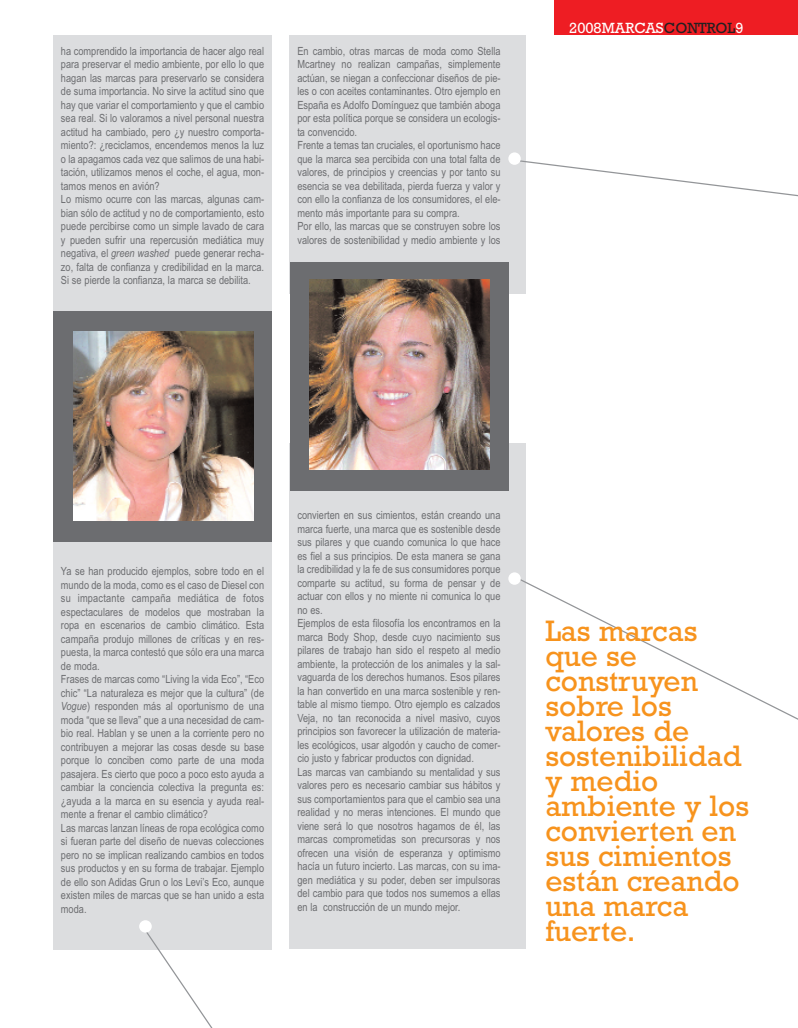
<style>
.page{position:relative;width:798px;height:1028px;background:#fff}
.page>*{position:absolute;margin:0;border:0;box-sizing:border-box;transform-origin:0 0}
.t1{font:30px/25px "Rockwell";color:#f7931d}
.t2{font:15px "Rockwell";color:#fff}
.t3{font:11.25px/13.5px "Arial Narrow";color:#6c6d70}
.s1{font-style:italic}
.s2{color:#231f20}
</style>
<div class="page">
<div style="left:53px;top:521px;width:219px;height:428px;background:#dcdddf"></div>
<div style="left:53px;top:35px;width:219px;height:294px;background:#dcdddf"></div>
<div style="left:53px;top:311px;width:219px;height:231px;background:#6c6d70"></div>
<div style="left:289px;top:443px;width:237px;height:506px;background:#dcdddf"></div>
<div style="left:289px;top:35px;width:237px;height:259px;background:#dcdddf"></div>
<div style="left:554px;top:0;width:243px;height:35px;background:#ee1d23"></div>
<svg style="left:143px;top:928px;width:78px;height:100px"></svg>
<svg style="left:516px;top:576px;width:281px;height:144px"></svg>
<div style="left:508px;top:572px;width:12px;height:13px;background:#fff;border-radius:50%"></div>
<div style="left:139px;top:920px;width:13px;height:12px;background:#fff;border-radius:50%"></div>
<svg style="left:518px;top:159px;width:279px;height:37px"></svg>
<div style="left:508px;top:152px;width:12px;height:13px;background:#fff;border-radius:50%"></div>
<img style="left:73px;top:331px;width:180px;height:190px">
<div style="left:289px;top:262px;width:219px;height:228px;background:#6c6d70"></div>
<img style="left:309px;top:280px;width:180px;height:189px">
<p class="t3" style="left:61px;top:44px;width:205px">ha comprendido la importancia de hacer algo real para preservar el medio ambiente, por ello lo que hagan las marcas para preservarlo se considera de suma importancia. No sirve la actitud sino que hay que variar el comportamiento y que el cambio sea real. Si lo valoramos a nivel personal nuestra actitud ha cambiado, pero ¿y nuestro comporta&shy;miento?: ¿reciclamos, encendemos menos la luz o la apagamos cada vez que salimos de una habi&shy;tación, utilizamos menos el coche, el agua, mon&shy;tamos menos en avión?<br>Lo mismo ocurre con las marcas, algunas cam&shy;bian sólo de actitud y no de comportamiento, esto puede percibirse como un simple lavado de cara y pueden sufrir una repercusión mediática muy negativa, el <span class="s1">green washed</span> puede generar recha&shy;zo, falta de confianza y credibilidad en la marca.<br>Si se pierde la confianza, la marca se debilita.</p>
<p class="t3" style="left:297px;top:44px;width:205px">En cambio, otras marcas de moda como Stella Mcartney no realizan campañas, simplemente actúan, se niegan a confeccionar diseños de pie&shy;les o con aceites contaminantes. Otro ejemplo en España es Adolfo Domínguez que también aboga por esta política porque se considera un ecologis&shy;ta convencido.<br>Frente a temas tan cruciales, el oportunismo hace que la marca sea percibida con una total falta de valores, de principios y creencias y por tanto su esencia se vea debilitada, pierda fuerza y valor y con ello la confianza de los consumidores, el ele&shy;mento más importante para su compra.<br>Por ello, las marcas que se construyen sobre los valores de sostenibilidad y medio ambiente y los</p>
<h2 class="t2" style="left:569px;top:19px;width:176px">2008MARCAS<span class="s2">CONTROL</span>9</h2>
<p class="t3" style="left:61px;top:564px;width:205px">Ya se han producido ejemplos, sobre todo en el mundo de la moda, como es el caso de Diesel con su impactante campaña mediática de fotos espectaculares de modelos que mostraban la ropa en escenarios de cambio climático. Esta campaña produjo millones de críticas y en res&shy;puesta, la marca contestó que sólo era una marca de moda.<br>Frases de marcas como “Living la vida Eco”, “Eco chic” “La naturaleza es mejor que la cultura” (de <span class="s1">Vogue</span>) responden más al oportunismo de una moda “que se lleva” que a una necesidad de cam&shy;bio real. Hablan y se unen a la corriente pero no contribuyen a mejorar las cosas desde su base porque lo conciben como parte de una moda pasajera. Es cierto que poco a poco esto ayuda a cambiar la conciencia colectiva la pregunta es: ¿ayuda a la marca en su esencia y ayuda real&shy;mente a frenar el cambio climático?<br>Las marcas lanzan líneas de ropa ecológica como si fueran parte del diseño de nuevas colecciones pero no se implican realizando cambios en todos sus productos y en su forma de trabajar. Ejemplo de ello son Adidas Grun o los Levi’s Eco, aunque existen miles de marcas que se han unido a esta moda.</p>
<p class="t3" style="left:297px;top:508px;width:205px">convierten en sus cimientos, están creando una marca fuerte, una marca que es sostenible desde sus pilares y que cuando comunica lo que hace es fiel a sus principios. De esta manera se gana la credibilidad y la fe de sus consumidores porque comparte su actitud, su forma de pensar y de actuar con ellos y no miente ni comunica lo que no es.<br>Ejemplos de esta filosofía los encontramos en la marca Body Shop, desde cuyo nacimiento sus pilares de trabajo han sido el respeto al medio ambiente, la protección de los animales y la sal&shy;vaguarda de los derechos humanos. Esos pilares la han convertido en una marca sostenible y ren&shy;table al mismo tiempo. Otro ejemplo es calzados Veja, no tan reconocida a nivel masivo, cuyos principios son favorecer la utilización de materia&shy;les ecológicos, usar algodón y caucho de comer&shy;cio justo y fabricar productos con dignidad.<br>Las marcas van cambiando su mentalidad y sus valores pero es necesario cambiar sus hábitos y sus comportamientos para que el cambio sea una realidad y no meras intenciones. El mundo que viene será lo que nosotros hagamos de él, las marcas comprometidas son precursoras y nos ofrecen una visión de esperanza y optimismo hacía un futuro incierto. Las marcas, con su ima&shy;gen mediática y su poder, deben ser impulsoras del cambio para que todos nos sumemos a ellas en la construcción de un mundo mejor.</p>
<h1 class="t1" style="left:545px;top:618px;width:205px">Las marcas que se construyen sobre los valores de sostenibilidad y medio ambiente y los convierten en sus cimientos están creando una marca fuerte.</h1>
</div>
